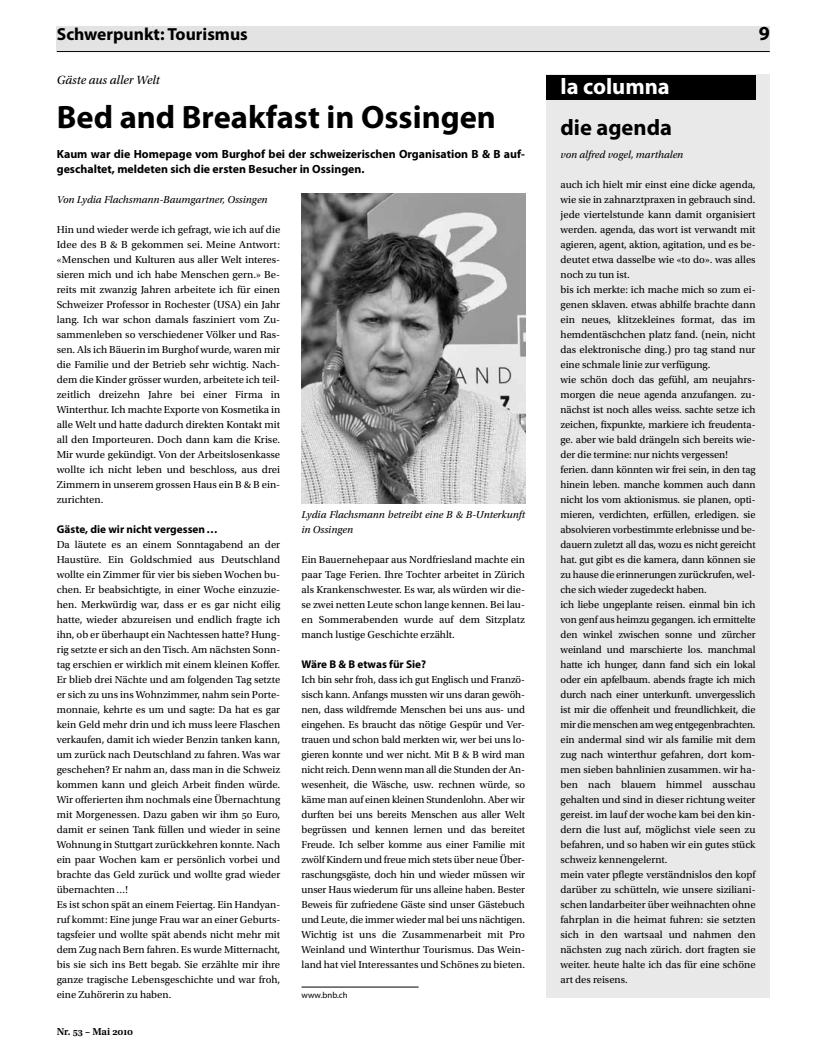
<style>
.page{position:relative;width:823px;height:1063px;background:#fff}
.page>*{position:absolute;margin:0;border:0;box-sizing:border-box;transform-origin:0 0}
.as_Haupttitel{font:700 32.5px "Myriad Pro";color:#000}
.as_Titel_Zusatzspalt{font:700 22.5px "Myriad Pro";color:#000}
.as_Titel_Zusatzspalt-2{font:700 22.5px "Myriad Pro";color:#fff}
.t1{font:700 20px "Myriad Pro";color:#000}
.t2{font:700 17.5px "Myriad Pro";color:#000}
.as_Obertitel{font:italic 12.5px "Utopia Std";color:#000}
.as_Leittext{font:700 11.88px/15px "Myriad Pro";color:#000}
.as_Zwischentitel{font:700 11.25px "Myriad Pro";color:#000}
.as_Grundtext{font:10.62px/15px "Utopia Std";color:#000;text-align:justify}
.as_Autor_in{font:italic 10.62px "Utopia Std";color:#000}
.as_Bildlegende{font:italic 10.62px/15px "Utopia Std";color:#000}
.t3{font:600 10.62px "Utopia Std";letter-spacing:-.005em;color:#000}
.as_Fussnote{font:8.75px "Myriad Pro";color:#000}
</style>
<div class="page">
<hr style="left:301px;top:987px;width:117px;height:1px;background:#000">
<div style="left:546px;top:75px;width:223px;height:923px;background:#e9e9e9"></div>
<div style="left:546px;top:75px;width:209px;height:25px;background:#000"></div>
<img style="left:301px;top:193px;width:223px;height:310px">
<div style="left:57px;top:27px;width:712px;height:24px;background:#e3e3e3"></div>
<hr style="left:57px;top:51px;width:712px;height:1px;background:#000">
<h3 class="t2" style="left:57px;top:22px;width:192px">Schwerpunkt: Tourismus</h3>
<h3 class="t1" style="left:758px;top:20px;width:13px">9</h3>
<p class="as_Obertitel" style="left:57px;top:73px;width:104px">Gäste aus aller Welt</p>
<p class="as_Haupttitel" style="left:57px;top:96px;width:440px">Bed and Breakfast in Ossingen</p>
<p class="as_Leittext" style="left:57px;top:146px;width:469px">Kaum war die Homepage vom Burghof bei der schweizerischen Organisation B &amp; B auf&shy;geschaltet, meldeten sich die ersten Besucher in Ossingen.</p>
<p class="as_Autor_in" style="left:57px;top:194px;width:212px">Von Lydia Flachsmann-Baumgartner, Ossingen</p>
<p class="as_Grundtext" style="left:57px;top:222px;width:225px">Hin und wieder werde ich gefragt, wie ich auf die Idee des B &amp; B gekommen sei. Meine Antwort: «Menschen und Kulturen aus aller Welt interes&shy;sieren mich und ich habe Menschen gern.» Be&shy;reits mit zwanzig Jahren arbeitete ich für einen Schweizer Professor in Rochester (USA) ein Jahr lang. Ich war schon damals fasziniert vom Zu&shy;sammenleben so verschiedener Völker und Ras&shy;sen. Als ich Bäuerin im Burghof wurde, waren mir die Familie und der Betrieb sehr wichtig. Nach&shy;dem die Kinder grösser wurden, arbeitete ich teil&shy;zeitlich dreizehn Jahre bei einer Firma in Winterthur. Ich machte Exporte von Kosmetika in alle Welt und hatte dadurch direkten Kontakt mit all den Importeuren. Doch dann kam die Krise.<br>Mir wurde gekündigt. Von der Arbeitslosenkasse wollte ich nicht leben und beschloss, aus drei Zimmern in unserem grossen Haus ein B &amp; B ein&shy;zurichten.</p>
<p class="as_Zwischentitel" style="left:57px;top:522px;width:162px">Gäste, die wir nicht vergessen…</p>
<p class="as_Grundtext" style="left:57px;top:537px;width:225px">Da läutete es an einem Sonntagabend an der Haustüre. Ein Goldschmied aus Deutschland wollte ein Zimmer für vier bis sieben Wochen bu&shy;chen. Er beabsichtigte, in einer Woche einzuzie&shy;hen. Merkwürdig war, dass er es gar nicht eilig hatte, wieder abzureisen und endlich fragte ich ihn, ob er überhaupt ein Nachtessen hatte? Hung&shy;rig setzte er sich an den Tisch. Am nächsten Sonn&shy;tag erschien er wirklich mit einem kleinen Koffer.<br>Er blieb drei Nächte und am folgenden Tag setzte er sich zu uns ins Wohnzimmer, nahm sein Porte&shy;monnaie, kehrte es um und sagte: Da hat es gar kein Geld mehr drin und ich muss leere Flaschen verkaufen, damit ich wieder Benzin tanken kann, um zurück nach Deutschland zu fahren. Was war geschehen? Er nahm an, dass man in die Schweiz kommen kann und gleich Arbeit finden würde.<br>Wir offerierten ihm nochmals eine Übernachtung mit Morgenessen. Dazu gaben wir ihm 50 Euro, damit er seinen Tank füllen und wieder in seine Wohnung in Stuttgart zurückkehren konnte. Nach ein paar Wochen kam er persönlich vorbei und brachte das Geld zurück und wollte grad wieder übernachten…!</p>
<p class="as_Grundtext" style="left:57px;top:897px;width:225px">Es ist schon spät an einem Feiertag. Ein Handyan&shy;ruf kommt: Eine junge Frau war an einer Geburts&shy;tagsfeier und wollte spät abends nicht mehr mit dem Zug nach Bern fahren. Es wurde Mitternacht, bis sie sich ins Bett begab. Sie erzählte mir ihre ganze tragische Lebensgeschichte und war froh, eine Zuhörerin zu haben.</p>
<p class="as_Bildlegende" style="left:301px;top:507px;width:225px">Lydia Flachsmann betreibt eine B &amp; B-Unterkunft in Ossingen</p>
<p class="as_Grundtext" style="left:301px;top:552px;width:225px">Ein Bauernehepaar aus Nordfriesland machte ein paar Tage Ferien. Ihre Tochter arbeitet in Zürich als Krankenschwester. Es war, als würden wir die&shy;se zwei netten Leute schon lange kennen. Bei lau&shy;en Sommerabenden wurde auf dem Sitzplatz manch lustige Geschichte erzählt.</p>
<p class="as_Zwischentitel" style="left:301px;top:657px;width:126px">Wäre B &amp; B etwas für Sie?</p>
<p class="as_Grundtext" style="left:301px;top:672px;width:225px">Ich bin sehr froh, dass ich gut Englisch und Franzö&shy;sisch kann. Anfangs mussten wir uns daran gewöh&shy;nen, dass wildfremde Menschen bei uns aus- und eingehen. Es braucht das nötige Gespür und Ver&shy;trauen und schon bald merkten wir, wer bei uns lo&shy;gieren konnte und wer nicht. Mit B &amp; B wird man nicht reich. Denn wenn man all die Stunden der An&shy;wesenheit, die Wäsche, usw. rechnen würde, so käme man auf einen kleinen Stundenlohn. Aber wir durften bei uns bereits Menschen aus aller Welt begrüssen und kennen lernen und das bereitet Freude. Ich selber komme aus einer Familie mit zwölf Kindern und freue mich stets über neue Über&shy;raschungsgäste, doch hin und wieder müssen wir unser Haus wiederum für uns alleine haben. Bester Beweis für zufriedene Gäste sind unser Gästebuch und Leute, die immer wieder mal bei uns nächtigen.</p>
<p class="as_Grundtext" style="left:301px;top:927px;width:225px">Wichtig ist uns die Zusammenarbeit mit Pro Weinland und Winterthur Tourismus. Das Wein&shy;land hat viel Interessantes und Schönes zu bieten.</p>
<p class="as_Fussnote" style="left:301px;top:990px;width:48px">www.bnb.ch</p>
<p class="t3" style="left:57px;top:1025px;width:78px">Nr. 53 – Mai 2010</p>
<p class="as_Titel_Zusatzspalt-2" style="left:560px;top:72px;width:111px">la columna</p>
<p class="as_Titel_Zusatzspalt" style="left:560px;top:113px;width:113px">die agenda</p>
<p class="as_Autor_in" style="left:560px;top:149px;width:124px">von alfred vogel, marthalen</p>
<p class="as_Grundtext" style="left:560px;top:177px;width:196px">auch ich hielt mir einst eine dicke agenda, wie sie in zahnarztpraxen in gebrauch sind. jede viertelstunde kann damit organisiert werden. agenda, das wort ist verwandt mit agieren, agent, aktion, agitation, und es be&shy;deutet etwa dasselbe wie «to do». was alles noch zu tun ist.</p>
<p class="as_Grundtext" style="left:560px;top:282px;width:196px">bis ich merkte: ich mache mich so zum ei&shy;genen sklaven. etwas abhilfe brachte dann ein neues, klitzekleines format, das im hemdentäschchen platz fand. (nein, nicht das elektronische ding.) pro tag stand nur eine schmale linie zur verfügung.</p>
<p class="as_Grundtext" style="left:560px;top:372px;width:196px">wie schön doch das gefühl, am neujahrs&shy;morgen die neue agenda anzufangen. zu&shy;nächst ist noch alles weiss. sachte setze ich zeichen, fixpunkte, markiere ich freudenta&shy;ge. aber wie bald drängeln sich bereits wie&shy;der die termine: nur nichts vergessen!</p>
<p class="as_Grundtext" style="left:560px;top:462px;width:196px">ferien. dann könnten wir frei sein, in den tag hinein leben. manche kommen auch dann nicht los vom aktionismus. sie planen, opti&shy;mieren, verdichten, erfüllen, erledigen. sie absolvieren vorbestimmte erlebnisse und be&shy;dauern zuletzt all das, wozu es nicht gereicht hat. gut gibt es die kamera, dann können sie zu hause die erinnerungen zurückrufen, wel&shy;che sich wieder zugedeckt haben.</p>
<p class="as_Grundtext" style="left:560px;top:597px;width:196px">ich liebe ungeplante reisen. einmal bin ich von genf aus heimzu gegangen. ich ermittelte den winkel zwischen sonne und zürcher weinland und marschierte los. manchmal hatte ich hunger, dann fand sich ein lokal oder ein apfelbaum. abends fragte ich mich durch nach einer unterkunft. unvergesslich ist mir die offenheit und freundlichkeit, die mir die menschen am weg entgegenbrachten.</p>
<p class="as_Grundtext" style="left:560px;top:732px;width:196px">ein andermal sind wir als familie mit dem zug nach winterthur gefahren, dort kom&shy;men sieben bahnlinien zusammen. wir ha&shy;ben nach blauem himmel ausschau gehalten und sind in dieser richtung weiter gereist. im lauf der woche kam bei den kin&shy;dern die lust auf, möglichst viele seen zu befahren, und so haben wir ein gutes stück schweiz kennengelernt.</p>
<p class="as_Grundtext" style="left:560px;top:867px;width:196px">mein vater pflegte verständnislos den kopf darüber zu schütteln, wie unsere siziliani&shy;schen landarbeiter über weihnachten ohne fahrplan in die heimat fuhren: sie setzten sich in den wartsaal und nahmen den nächsten zug nach zürich. dort fragten sie weiter. heute halte ich das für eine schöne art des reisens.</p>
</div>
